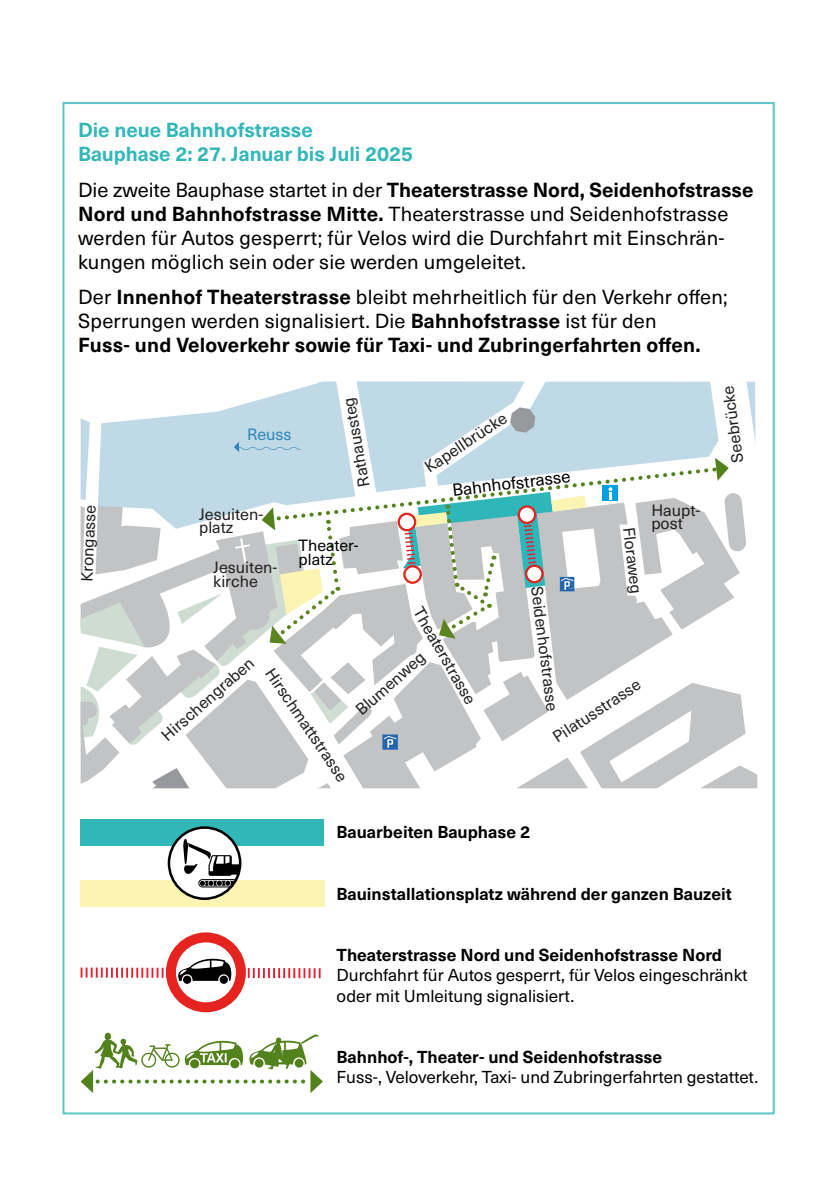
<style>
.page{position:relative;width:840px;height:1191px;background:#fff}
.page>*{position:absolute;margin:0;border:0;box-sizing:border-box;transform-origin:0 0}
.t1{font:20px/24px "Neue Haas Unica Pro";letter-spacing:.01em;color:#000}
.t2{font:700 20px/24px "Neue Haas Unica Pro";letter-spacing:.01em;color:#000}
.t3{font:700 20px/24px "Neue Haas Unica Pro";color:#32b7b9}
.t4{font:17px/20.4px "Neue Haas Unica Pro";color:#000}
.t5{font:700 17px "Neue Haas Unica Pro";color:#000}
.t6{font:16.2px/13.4px "Neue Haas Unica Pro";color:#221f20}
.t7{font:16.2px "Neue Haas Unica Pro";color:#2e86b6}
.t8{font:16px/14px "Neue Haas Unica Pro";color:#000}
.s1{font-weight:700}
.s2{font-weight:400}
</style>
<div class="page">
<svg style="left:171px;top:937px;width:70px;height:70px"></svg>
<div style="left:166px;top:932px;width:80px;height:80px;border:10px solid #e5241f;border-radius:50%"></div>
<svg style="left:81px;top:958px;width:239px;height:23px"></svg>
<div style="left:219px;top:975px;width:9px;height:8px;background:#000;border-radius:50%"></div>
<div style="left:183px;top:975px;width:8px;height:8px;background:#000;border-radius:50%"></div>
<div style="left:81px;top:819px;width:243px;height:26px;background:#32b7b9"></div>
<div style="left:81px;top:880px;width:244px;height:26px;background:#fbf4b2"></div>
<svg style="left:169px;top:827px;width:71px;height:71px"></svg>
<svg style="left:183px;top:838px;width:57px;height:49px"></svg>
<div style="left:168px;top:826px;width:73px;height:74px;border:3px solid #000;border-radius:50%"></div>
<svg style="left:81px;top:1032px;width:242px;height:61px"></svg>
<svg style="left:81px;top:381px;width:676px;height:407px"></svg>
<p class="t3" style="left:78px;top:118px;width:336px">Die neue Bahnhofstrasse<br>Bauphase 2: 27. Januar bis Juli 2025</p>
<p class="t1" style="left:78px;top:178px;width:676px">Die zweite Bauphase startet in der <span class="s1">Theaterstrasse Nord, Seidenhofstrasse Nord und Bahnhofstrasse Mitte.</span> Theaterstrasse und Seidenhofstrasse werden für Autos gesperrt; für Velos wird die Durchfahrt mit Einschrän&shy;kungen möglich sein oder sie werden umgeleitet.</p>
<p class="t2" style="left:78px;top:285px;width:650px"><span class="s2">Der</span> Innenhof Theaterstrasse <span class="s2">bleibt mehrheitlich für den Verkehr offen;<br>Sperrungen werden signalisiert. Die</span> Bahnhofstrasse <span class="s2">ist für den<br></span>Fuss- und Veloverkehr sowie für Taxi- und Zubringerfahrten offen.</p>
<p class="t7" style="left:247px;top:425px;width:46px">Reuss</p>
<p class="t6" style="left:357px;top:488px;width:92px;rotate:-100deg">Rathaussteg</p>
<p class="t6" style="left:422px;top:463px;width:96px;rotate:-34deg">Kapellbrücke</p>
<p class="t4" style="left:451px;top:479px;width:120px;rotate:-6deg">Bahnhofstrasse</p>
<p class="t6" style="left:80px;top:581px;width:79px;rotate:-88deg">Krongasse</p>
<p class="t6" style="left:651px;top:504px;width:51px">Haupt&shy;post</p>
<p class="t6" style="left:199px;top:507px;width:66px">Jesuiten&shy;platz</p>
<p class="t6" style="left:634px;top:526px;width:69px;rotate:83deg">Floraweg</p>
<p class="t8" style="left:298px;top:538px;width:62px">Theater&shy;platz</p>
<p class="t6" style="left:213px;top:561px;width:66px">Jesuiten&shy;kirche</p>
<p class="t6" style="left:543px;top:585px;width:127px;rotate:83deg">Seidenhofstrasse</p>
<p class="t6" style="left:423px;top:605px;width:110px;rotate:60deg">Theaterstrasse</p>
<p class="t6" style="left:353px;top:707px;width:88px;rotate:-41deg">Blumenweg</p>
<p class="t6" style="left:159px;top:732px;width:118px;rotate:-41deg">Hirschengraben</p>
<p class="t6" style="left:274px;top:666px;width:134px;rotate:56deg">Hirschmattstrasse</p>
<p class="t6" style="left:550px;top:732px;width:103px;rotate:-33deg">Pilatusstrasse</p>
<p class="t5" style="left:336px;top:822px;width:195px">Bauarbeiten Bauphase 2</p>
<p class="t6" style="left:730px;top:463px;width:79px;rotate:-97deg">Seebrücke</p>
<p class="t5" style="left:336px;top:883px;width:396px">Bauinstallationsplatz während der ganzen Bauzeit</p>
<p class="t5" style="left:336px;top:944px;width:387px">Theaterstrasse Nord und Seidenhofstrasse Nord</p>
<p class="t4" style="left:336px;top:965px;width:412px">Durchfahrt für Autos gesperrt, für Velos eingeschränkt oder mit Umleitung signalisiert.</p>
<p class="t5" style="left:336px;top:1046px;width:327px">Bahnhof-, Theater- und Seidenhofstrasse</p>
<p class="t4" style="left:336px;top:1067px;width:423px">Fuss-, Veloverkehr, Taxi- und Zubringerfahrten gestattet.</p>
</div>
